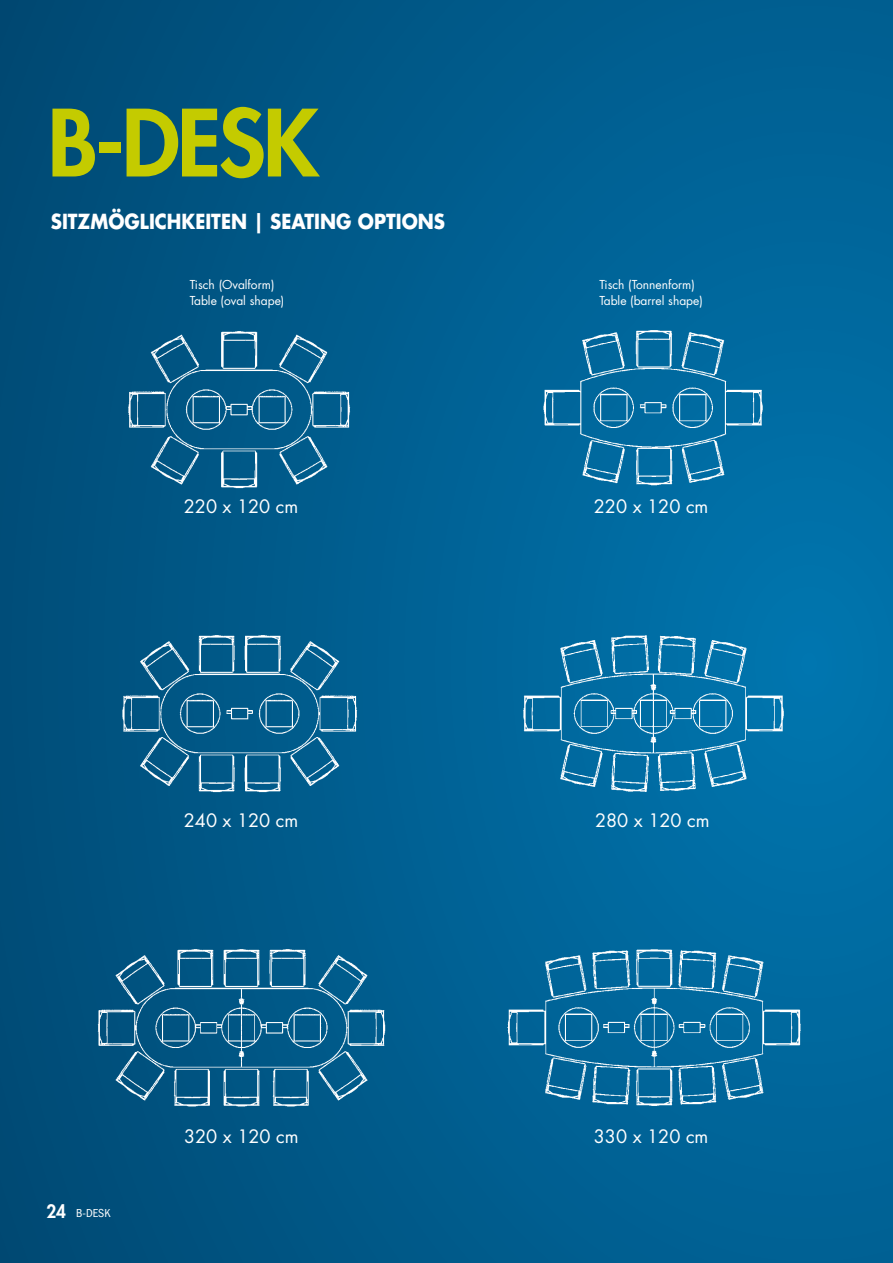
<style>
.page{position:relative;width:893px;height:1263px;background:#fff}
.page>*{position:absolute;margin:0;border:0;box-sizing:border-box;transform-origin:0 0}
.t1{font:800 90px "Futura";color:#c4cb00}
.t2{font:700 20.25px "Futura";color:#fff;scale:.9 1}
.t3{font:18px "Futura";color:#fff}
.t4{font:12px/15.8px "Futura";color:#fff}
.t5{font:condensed 12px "Franklin Gothic LT";color:#fff}
.s1{font-family:"Futura";font-weight:800;font-stretch:normal;font-size:18px}
</style>
<div class="page">
<div style="left:0;top:0;width:893px;height:1263px;background:linear-gradient(to right,#004d78,#006ea5)"></div>
<img style="left:538px;top:325px;width:233px;height:170px">
<img style="left:518px;top:630px;width:273px;height:170px">
<img style="left:503px;top:945px;width:303px;height:169px">
<img style="left:125px;top:323px;width:233px;height:174px">
<img style="left:117px;top:627px;width:248px;height:170px">
<img style="left:93px;top:941px;width:297px;height:174px">
<h1 class="t1" style="left:48px;top:86px;width:273px">B-DESK</h1>
<h2 class="t2" style="left:51px;top:208px;width:438px">SITZMÖGLICHKEITEN | SEATING OPTIONS</h2>
<p class="t4" style="left:190px;top:277px;width:96px">Tisch (Ovalform)<br>Table (oval shape)</p>
<p class="t4" style="left:599px;top:277px;width:105px">Tisch (Tonnenform)<br>Table (barrel shape)</p>
<h3 class="t3" style="left:184px;top:495px;width:116px">220 x 120 cm</h3>
<h3 class="t3" style="left:184px;top:809px;width:116px">240 x 120 cm</h3>
<h3 class="t3" style="left:594px;top:495px;width:116px">220 x 120 cm</h3>
<h3 class="t3" style="left:595px;top:809px;width:116px">280 x 120 cm</h3>
<p class="t5" style="left:46px;top:1206px;width:47px"><span class="s1">24</span> b-desk</p>
<h3 class="t3" style="left:184px;top:1125px;width:116px">320 x 120 cm</h3>
<h3 class="t3" style="left:594px;top:1125px;width:116px">330 x 120 cm</h3>
</div>
